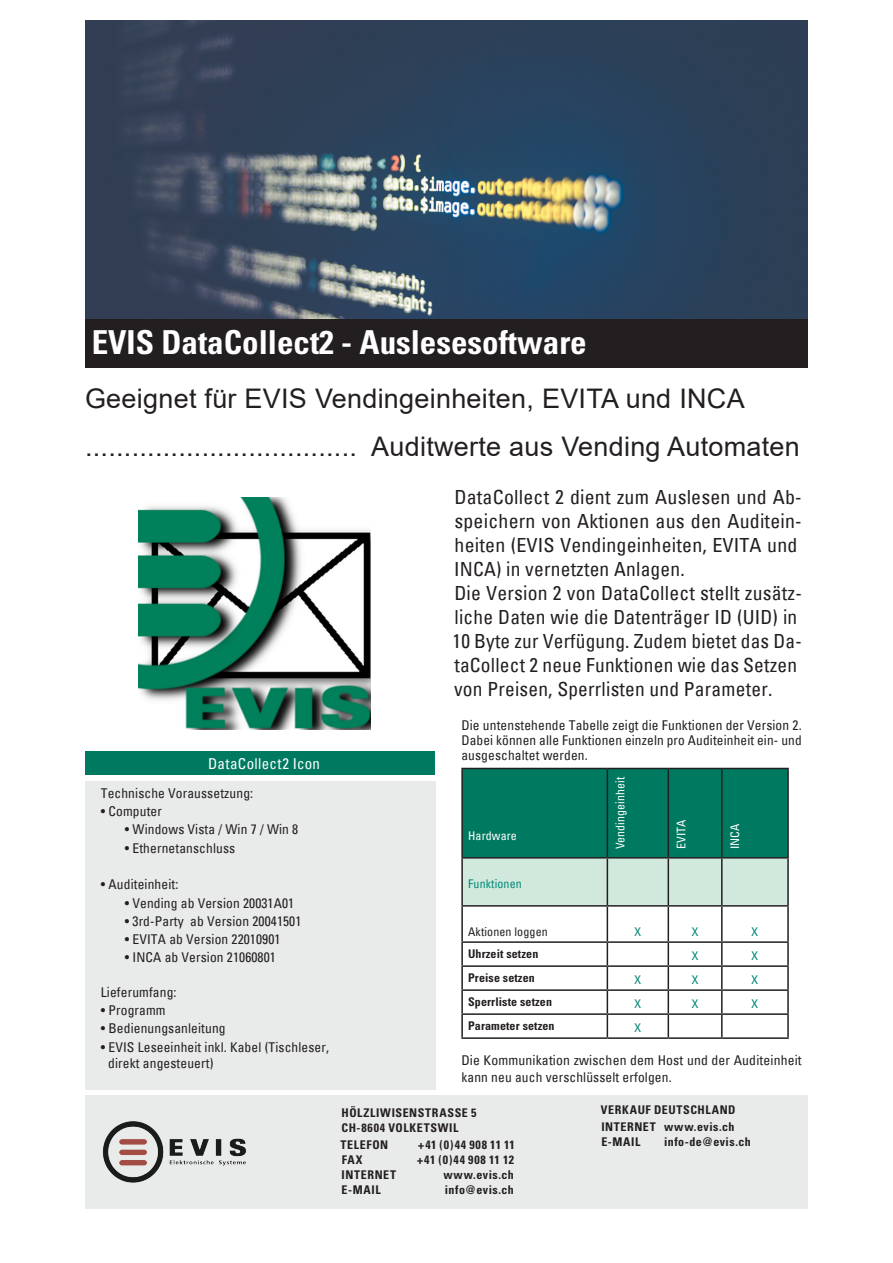
<style>
.page{position:relative;width:893px;height:1263px;background:#fff}
.page>*{position:absolute;margin:0;border:0;box-sizing:border-box;transform-origin:0 0}
.Headline{font:700 condensed 33px "Univers";color:#fff}
.Aufzählung{font:27px "Arial";letter-spacing:.01em;color:#231f20}
.Lead{font:condensed 19.5px/24px "Univers";letter-spacing:.01em;color:#231f20}
.t1{font:condensed 15px "Univers";letter-spacing:.02em;color:#fff}
.Aufzählung_titel_bol{font:condensed 13.5px/16.2px "Univers";letter-spacing:.01em;color:#231f20}
.Aufzählung_titel_bol-2{font:700 condensed 12px/15px "Univers";letter-spacing:.04em;color:#231f20}
.Aufzählung_titel_bol-3{font:700 condensed 12px "Univers";letter-spacing:.01em;color:#231f20}
.Aufzählung-2{font:condensed 12px "Univers";letter-spacing:.01em;color:#fff}
.Aufzählung-3{font:condensed 12px "Univers";letter-spacing:.01em;color:#008b77}
.Aufzählung-4{font:condensed 12px "Univers";letter-spacing:.01em;color:#231f20}
</style>
<div class="page">
<img style="left:85px;top:20px;width:723px;height:299px">
<div style="left:85px;top:319px;width:723px;height:49px;background:#231f20"></div>
<div style="left:85px;top:781px;width:351px;height:309px;background:#e9eaea"></div>
<div style="left:85px;top:1095px;width:723px;height:113px;background:#e9eaea"></div>
<div style="left:85px;top:752px;width:350px;height:23px;background:#007961"></div>
<img style="left:139px;top:497px;width:231px;height:232px">
<svg style="left:463px;top:769px;width:324px;height:136px;background:#489e8b"></svg>
<hr style="left:461px;top:858px;width:2px;height:47px;background:#231f20">
<hr style="left:607px;top:858px;width:1px;height:47px;background:#231f20">
<hr style="left:668px;top:858px;width:1px;height:47px;background:#231f20">
<hr style="left:721px;top:858px;width:2px;height:47px;background:#231f20">
<hr style="left:787px;top:858px;width:2px;height:47px;background:#231f20">
<hr style="left:461px;top:905px;width:146px;height:2px;background:#231f20">
<hr style="left:461px;top:907px;width:2px;height:34px;background:#231f20">
<hr style="left:607px;top:905px;width:61px;height:2px;background:#231f20">
<hr style="left:607px;top:907px;width:1px;height:34px;background:#231f20">
<hr style="left:668px;top:905px;width:54px;height:2px;background:#231f20">
<hr style="left:668px;top:907px;width:1px;height:34px;background:#231f20">
<hr style="left:722px;top:905px;width:67px;height:2px;background:#231f20">
<hr style="left:721px;top:907px;width:2px;height:34px;background:#231f20">
<hr style="left:787px;top:907px;width:2px;height:34px;background:#231f20">
<hr style="left:461px;top:941px;width:146px;height:2px;background:#231f20">
<hr style="left:461px;top:943px;width:2px;height:22px;background:#231f20">
<hr style="left:607px;top:941px;width:61px;height:2px;background:#231f20">
<hr style="left:668px;top:941px;width:54px;height:2px;background:#231f20">
<hr style="left:722px;top:941px;width:67px;height:2px;background:#231f20">
<hr style="left:721px;top:943px;width:2px;height:22px;background:#231f20">
<hr style="left:787px;top:943px;width:2px;height:22px;background:#231f20">
<hr style="left:461px;top:965px;width:146px;height:2px;background:#231f20">
<hr style="left:461px;top:967px;width:2px;height:22px;background:#231f20">
<hr style="left:607px;top:965px;width:61px;height:2px;background:#231f20">
<hr style="left:668px;top:965px;width:54px;height:2px;background:#231f20">
<hr style="left:722px;top:965px;width:67px;height:2px;background:#231f20">
<hr style="left:721px;top:967px;width:2px;height:22px;background:#231f20">
<hr style="left:787px;top:967px;width:2px;height:22px;background:#231f20">
<hr style="left:461px;top:989px;width:146px;height:2px;background:#231f20">
<hr style="left:461px;top:991px;width:2px;height:22px;background:#231f20">
<hr style="left:607px;top:989px;width:61px;height:2px;background:#231f20">
<hr style="left:668px;top:989px;width:54px;height:2px;background:#231f20">
<hr style="left:722px;top:989px;width:67px;height:2px;background:#231f20">
<hr style="left:721px;top:991px;width:2px;height:22px;background:#231f20">
<hr style="left:787px;top:991px;width:2px;height:22px;background:#231f20">
<hr style="left:461px;top:1013px;width:146px;height:2px;background:#231f20">
<hr style="left:461px;top:1015px;width:2px;height:22px;background:#231f20">
<hr style="left:607px;top:1013px;width:61px;height:2px;background:#231f20">
<svg style="left:607px;top:943px;width:1px;height:94px"></svg>
<hr style="left:668px;top:1013px;width:54px;height:2px;background:#231f20">
<svg style="left:668px;top:943px;width:1px;height:94px"></svg>
<hr style="left:722px;top:1013px;width:67px;height:2px;background:#231f20">
<hr style="left:721px;top:1015px;width:2px;height:22px;background:#231f20">
<hr style="left:787px;top:1015px;width:2px;height:22px;background:#231f20">
<hr style="left:461px;top:1037px;width:146px;height:2px;background:#231f20">
<hr style="left:607px;top:1037px;width:61px;height:2px;background:#231f20">
<hr style="left:668px;top:1037px;width:54px;height:2px;background:#231f20">
<hr style="left:722px;top:1037px;width:67px;height:2px;background:#231f20">
<hr style="left:461px;top:768px;width:146px;height:1px;background:#231f20">
<hr style="left:461px;top:769px;width:2px;height:88px;background:#231f20">
<hr style="left:607px;top:768px;width:61px;height:1px;background:#231f20">
<hr style="left:607px;top:769px;width:1px;height:88px;background:#231f20">
<hr style="left:668px;top:768px;width:54px;height:1px;background:#231f20">
<hr style="left:668px;top:769px;width:1px;height:88px;background:#231f20">
<hr style="left:722px;top:768px;width:67px;height:1px;background:#231f20">
<hr style="left:721px;top:769px;width:2px;height:88px;background:#231f20">
<hr style="left:787px;top:769px;width:2px;height:88px;background:#231f20">
<hr style="left:461px;top:857px;width:146px;height:1px;background:#231f20">
<hr style="left:607px;top:857px;width:61px;height:1px;background:#231f20">
<hr style="left:668px;top:857px;width:54px;height:1px;background:#231f20">
<hr style="left:722px;top:857px;width:67px;height:1px;background:#231f20">
<p class="Headline" style="left:92px;top:322px;width:497px">EVIS DataCollect2 - Auslesesoftware</p>
<p class="Aufzählung" style="left:85px;top:380px;width:661px">Geeignet für EVIS Vendingeinheiten, EVITA und INCA</p>
<p class="Aufzählung" style="left:85px;top:428px;width:716px">................................... Auditwerte aus Vending Automaten</p>
<p class="Lead" style="left:454px;top:485px;width:349px">DataCollect 2 dient zum Auslesen und Ab&shy;speichern von Aktionen aus den Auditein&shy;heiten (EVIS Vendingeinheiten, EVITA und INCA) in vernetzten Anlagen.</p>
<p class="Lead" style="left:453px;top:581px;width:351px">Die Version 2 von DataCollect stellt zusätz&shy;liche Daten wie die Datenträger ID (UID) in 10 Byte zur Verfügung. Zudem bietet das Da&shy;taCollect 2 neue Funktionen wie das Setzen von Preisen, Sperrlisten und Parameter.</p>
<p class="t1" style="left:208px;top:754px;width:113px">DataCollect2 Icon</p>
<p class="Aufzählung_titel_bol" style="left:101px;top:784px;width:154px">Technische Voraussetzung:</p>
<p class="Aufzählung_titel_bol" style="left:101px;top:803px;width:63px">• Computer</p>
<p class="Aufzählung_titel_bol" style="left:125px;top:821px;width:175px">• Windows Vista / Win 7 / Win 8</p>
<p class="Aufzählung_titel_bol" style="left:125px;top:839px;width:112px">• Ethernetanschluss</p>
<p class="Aufzählung_titel_bol" style="left:101px;top:876px;width:79px">• Auditeinheit:</p>
<p class="Aufzählung_titel_bol" style="left:125px;top:894px;width:171px">• Vending ab Version 20031A01</p>
<p class="Aufzählung_titel_bol" style="left:125px;top:913px;width:178px">• 3rd-Party ab Version 20041501</p>
<p class="Aufzählung_titel_bol" style="left:125px;top:931px;width:157px">• EVITA ab Version 22010901</p>
<p class="Aufzählung_titel_bol" style="left:125px;top:949px;width:153px">• INCA ab Version 21060801</p>
<p class="Aufzählung_titel_bol" style="left:101px;top:983px;width:77px">Lieferumfang:</p>
<p class="Aufzählung_titel_bol" style="left:101px;top:1002px;width:66px">• Programm</p>
<p class="Aufzählung_titel_bol" style="left:101px;top:1020px;width:126px">• Bedienungsanleitung</p>
<p class="Aufzählung_titel_bol" style="left:108px;top:1038px;width:222px;text-indent:-8px">• EVIS Leseeinheit inkl. Kabel (Tischleser, direkt angesteuert)</p>
<p class="Aufzählung_titel_bol" style="left:461px;top:717px;width:342px;line-height:15px;text-align:justify">Die untenstehende Tabelle zeigt die Funktionen der Version 2.<br>Dabei können alle Funktionen einzeln pro Auditeinheit ein- und ausgeschaltet werden.</p>
<p class="Aufzählung-2" style="left:468px;top:828px;width:50px">Hardware</p>
<p class="Aufzählung-2" style="left:612px;top:849px;width:74px;rotate:-90deg">Vendingeinheit</p>
<p class="Aufzählung-2" style="left:673px;top:849px;width:31px;rotate:-90deg">EVITA</p>
<p class="Aufzählung-2" style="left:727px;top:849px;width:27px;rotate:-90deg">INCA</p>
<p class="Aufzählung-3" style="left:468px;top:876px;width:55px">Funktionen</p>
<p class="Aufzählung-4" style="left:468px;top:924px;width:81px">Aktionen loggen</p>
<p class="Aufzählung-3" style="left:634px;top:924px;width:8px">X</p>
<p class="Aufzählung-3" style="left:692px;top:924px;width:8px">X</p>
<p class="Aufzählung-3" style="left:752px;top:924px;width:8px">X</p>
<p class="Aufzählung_titel_bol-3" style="left:468px;top:946px;width:72px">Uhrzeit setzen</p>
<p class="Aufzählung-3" style="left:692px;top:948px;width:8px">X</p>
<p class="Aufzählung-3" style="left:752px;top:948px;width:8px">X</p>
<p class="Aufzählung_titel_bol-3" style="left:468px;top:970px;width:68px">Preise setzen</p>
<p class="Aufzählung-3" style="left:634px;top:972px;width:8px">X</p>
<p class="Aufzählung-3" style="left:692px;top:972px;width:8px">X</p>
<p class="Aufzählung-3" style="left:752px;top:972px;width:8px">X</p>
<p class="Aufzählung_titel_bol-3" style="left:468px;top:994px;width:85px">Sperrliste setzen</p>
<p class="Aufzählung-3" style="left:634px;top:996px;width:8px">X</p>
<p class="Aufzählung-3" style="left:692px;top:996px;width:8px">X</p>
<p class="Aufzählung-3" style="left:752px;top:996px;width:8px">X</p>
<p class="Aufzählung_titel_bol-3" style="left:468px;top:1018px;width:88px">Parameter setzen</p>
<p class="Aufzählung-3" style="left:634px;top:1020px;width:8px">X</p>
<p class="Aufzählung_titel_bol" style="left:461px;top:1052px;width:342px">Die Kommunikation zwischen dem Host und der Auditeinheit kann neu auch verschlüsselt erfolgen.</p>
<p class="Aufzählung_titel_bol-2" style="left:341px;top:1105px;width:136px">HÖLZLIWISENSTRASSE 5<br>CH-8604 VOLKETSWIL</p>
<p class="Aufzählung_titel_bol-2" style="left:341px;top:1137px;width:49px">TELEFON</p>
<p class="Aufzählung_titel_bol-2" style="left:418px;top:1137px;width:98px">+41 (0)44 908 11 11</p>
<p class="Aufzählung_titel_bol-2" style="left:342px;top:1152px;width:22px">FAX</p>
<p class="Aufzählung_titel_bol-2" style="left:417px;top:1152px;width:98px">+41 (0)44 908 11 12</p>
<p class="Aufzählung_titel_bol-2" style="left:342px;top:1167px;width:56px">INTERNET</p>
<p class="Aufzählung_titel_bol-2" style="left:443px;top:1167px;width:72px">www.evis.ch</p>
<p class="Aufzählung_titel_bol-2" style="left:342px;top:1182px;width:41px">E-MAIL</p>
<p class="Aufzählung_titel_bol-2" style="left:445px;top:1182px;width:71px">info@evis.ch</p>
<p class="Aufzählung_titel_bol-2" style="left:601px;top:1102px;width:136px">VERKAUF DEUTSCHLAND</p>
<p class="Aufzählung_titel_bol-2" style="left:601px;top:1119px;width:135px">INTERNET www.evis.ch<br>E-MAIL</p>
<p class="Aufzählung_titel_bol-2" style="left:664px;top:1134px;width:88px">info-de@evis.ch</p>
</div>
